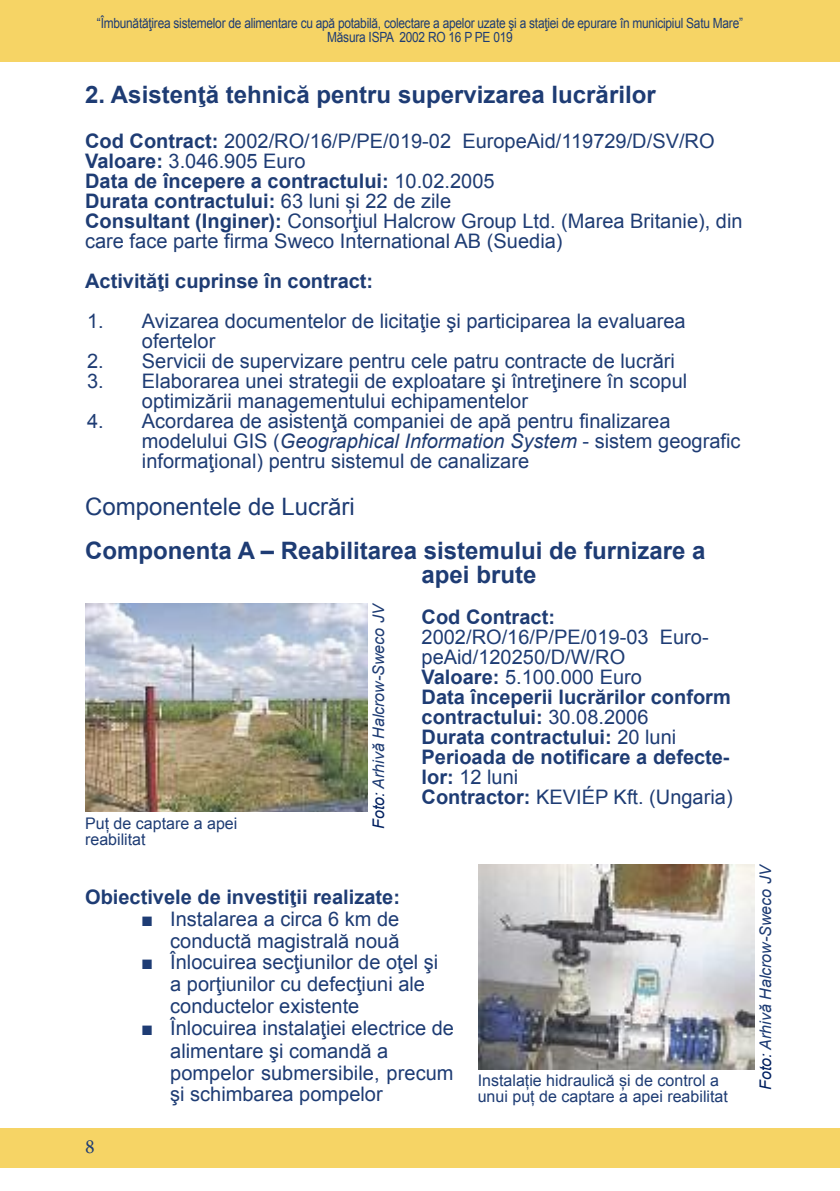
<style>
.page{position:relative;width:840px;height:1191px;background:#fff}
.page>*{position:absolute;margin:0;border:0;box-sizing:border-box;transform-origin:0 0}
.t1{font:24px/24px "IZ Arial Bold";color:#1e3c74}
.t2{font:24px "IZ Arial";color:#1e3c74}
.t3{font:20px/20px "IZ Arial";color:#1e3c74}
.t4{font:20px/20px "IZ Arial Bold";color:#1e3c74}
.t5{font:20px "IZ Minion Pro Regular";color:#1e3c74}
.t6{font:16px/16px "IZ Arial";color:#1e3c74}
.t7{font:16px "IZ Arial Italic";color:#1e3c74}
.t8{font:14px/14px "IZ Arial";letter-spacing:-.02em;color:#1e3c74;text-align:center;scale:.85 1}
.s1{font-family:"IZ Arial Bold"}
.s2{font-family:"IZ Arial"}
.s3{font-family:"IZ Arial Italic"}
.s4{color:#002060}
</style>
<div class="page">
<div style="left:0;top:0;width:839px;height:62px;background:#f6d465"></div>
<div style="left:0;top:1128px;width:839px;height:39px;background:#f6d465"></div>
<img style="left:85px;top:603px;width:282px;height:209px">
<img style="left:478px;top:864px;width:276px;height:205px">
<p class="t8" style="left:97px;top:17px;width:761px">“Îmbunătăţirea sistemelor de alimentare cu apă potabilă, colectare a apelor uzate şi a staţiei de epurare în municipiul Satu Mare”<br>Măsura ISPA 2002 RO 16 P PE 019</p>
<p class="t1" style="left:85px;top:84px;width:571px">2. Asistenţă tehnică pentru supervizarea lucrărilor</p>
<p class="t3" style="left:85px;top:132px;width:630px"><span class="s1">Cod Contract&lt;</span> 2002/RO/16/P/PE/019-02 EuropeAid/119729/D/SV/RO<br><span class="s1">Valoare&lt;</span> 3.046.905 Euro</p>
<p class="t4" style="left:85px;top:172px;width:411px">Data de începere a contractului&lt; <span class="s2">10.02.2005<br></span>Durata contractului&lt; <span class="s2">63 luni ;i 22 de zile</span></p>
<p class="t3" style="left:85px;top:212px;width:658px"><span class="s1">Consultant (Inginer)&lt;</span> Consorţiul Halcrow Group Ltd. (Marea Britanie), din care face parte firma Sweco International AB (Suedia)</p>
<p class="t4" style="left:85px;top:272px;width:289px">Activităţi cuprinse în contract&lt;</p>
<p class="t3" style="left:142px;top:312px;width:545px;text-indent:-55px">1. Avizarea documentelor de licitaţie şi participarea la evaluarea ofertelor</p>
<p class="t3" style="left:87px;top:352px;width:589px">2. Servicii de supervizare pentru cele patru contracte de lucrări</p>
<p class="t3" style="left:142px;top:372px;width:546px;text-indent:-55px">3. Elaborarea unei strategii de exploatare şi întreţinere în scopul optimizării managementului echipamentelor</p>
<p class="t3" style="left:142px;top:412px;width:600px;text-indent:-55px">4. Acordarea de asistenţă companiei de apă pentru finalizarea modelului GIS (<span class="s3">Geographical Information System</span> - sistem geografic informaţional) pentru sistemul de canalizare</p>
<p class="t2" style="left:85px;top:497px;width:271px">Componentele de Lucrări</p>
<p class="t1" style="left:421px;top:540px;width:285px;text-indent:-336px">Componenta A – Reabilitarea sistemului de furnizare a apei brute</p>
<p class="t4" style="left:421px;top:608px;width:135px">Cod Contract&lt;</p>
<p class="t3" style="left:421px;top:628px;width:288px">2002/RO/16/P/PE/019-03 Euro&shy;peAid/120250/D/W/RO<br><span class="s1">Valoare&lt;</span> 5.100.000 Euro</p>
<p class="t4" style="left:421px;top:688px;width:310px">Data începerii lucrărilor conform contractului&lt; <span class="s2">30.08.2006<br></span>Durata contractului&lt; <span class="s2">20 luni<br></span>Perioada de notificare a defecte-</p>
<p class="t3" style="left:421px;top:768px;width:312px"><span class="s1">lor&lt;</span> 12 luni<br><span class="s1">Contractor&lt;</span> KEVIÉP Kft. (Ungaria)</p>
<p class="t7" style="left:372px;top:829px;width:227px;rotate:-90deg"><span class="s4">Foto&lt;</span> Arhivă Halcrow-Sweco JV</p>
<p class="t6" style="left:85px;top:817px;width:154px">Puț de captare a apei reabilitat</p>
<p class="t4" style="left:85px;top:888px;width:316px">Obiectivele de investiţii realizate&lt;</p>
<p class="t3" style="left:141px;top:909px;width:260px;line-height:21.8px;text-align:right">■ Instalarea a circa 6 km de conductă magistrală nouă</p>
<p class="t3" style="left:170px;top:953px;width:269px;line-height:21.8px;text-indent:-29px">■ Înlocuirea secţiunilor de oţel şi a porţiunilor cu defecţiuni ale conductelor existente</p>
<p class="t3" style="left:170px;top:1019px;width:285px;line-height:22px;text-indent:-29px">■ Înlocuirea instalaţiei electrice de alimentare şi comandă a pompelor submersibile, precum şi schimbarea pompelor</p>
<p class="t5" style="left:85px;top:1138px;width:11px">8</p>
<p class="t6" style="left:477px;top:1073px;width:251px">Instalație hidraulică și de control a unui puț de captare a apei reabilitat</p>
<p class="t7" style="left:759px;top:1090px;width:227px;rotate:-90deg"><span class="s4">Foto&lt;</span> Arhivă Halcrow-Sweco JV</p>
</div>
